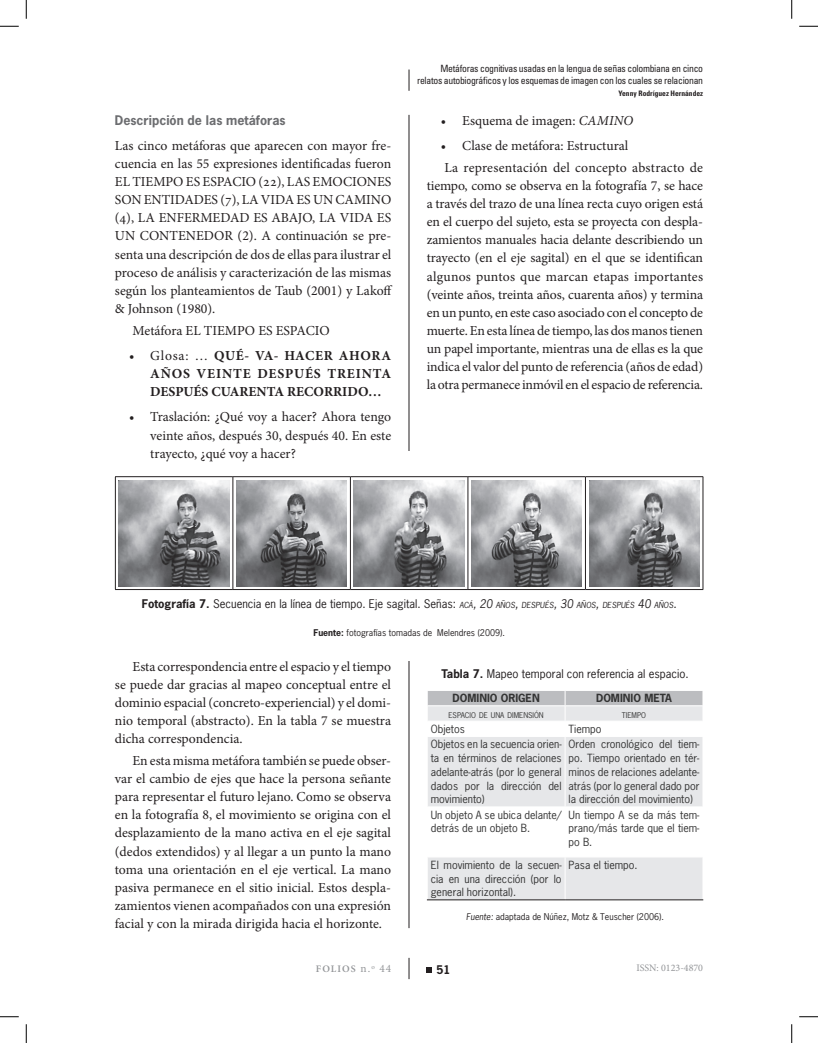
<style>
.page{position:relative;width:818px;height:1043px;background:#fff}
.page>*{position:absolute;margin:0;border:0;box-sizing:border-box;transform-origin:0 0}
.t1{font:13.75px/18.1px "Minion Pro";color:#231f20;text-align:justify}
.t2{font:700 13.75px/18.1px "Minion Pro";letter-spacing:.005em;color:#231f20;text-align:justify}
.t3{font:700 12.5px "News Gothic Std";color:#6c6d70}
.t4{font:11.25px "News Gothic Std";color:#231f20}
.t5{font:700 11.25px "News Gothic Std";color:#231f20}
.t6{font:10.62px/13.8px "News Gothic Std";color:#333;text-align:justify}
.t7{font:700 10.62px "News Gothic Std";color:#333}
.t8{font:condensed 10px/12px "Univers LT Std";letter-spacing:-.03em;color:#231f20;text-align:right}
.t9{font:10px "Minion Pro";color:#939598}
.t10{font:600 10px "Minion Pro";letter-spacing:.11em;color:#939598}
.t11{font:8.75px "News Gothic Std";color:#231f20}
.t12{font:700 condensed 7.5px "Univers LT Std";color:#231f20}
.t13{font:7.38px "News Gothic Std";color:#333}
.s1{font-weight:400}
.s2{font-style:italic}
.s3{font-weight:700}
.s4{font-style:italic;font-size:7.88px}
.s5{font-weight:400;font-size:11.25px}
</style>
<div class="page">
<hr style="left:409px;top:115px;width:1px;height:813px;background:#231f20">
<svg style="left:426px;top:967px;width:6px;height:5px"></svg>
<svg style="left:409px;top:69px;width:1px;height:22px"></svg>
<svg style="left:409px;top:957px;width:1px;height:22px"></svg>
<div style="left:115px;top:451px;width:588px;height:209px;background:#fff"></div>
<hr style="left:115px;top:476px;width:118px;height:1px;background:#231f20">
<hr style="left:233px;top:476px;width:117px;height:1px;background:#231f20">
<hr style="left:350px;top:476px;width:118px;height:1px;background:#231f20">
<hr style="left:468px;top:476px;width:117px;height:1px;background:#231f20">
<hr style="left:585px;top:476px;width:118px;height:1px;background:#231f20">
<hr style="left:115px;top:589px;width:118px;height:1px;background:#231f20">
<hr style="left:233px;top:589px;width:117px;height:1px;background:#231f20">
<hr style="left:350px;top:589px;width:118px;height:1px;background:#231f20">
<hr style="left:468px;top:589px;width:117px;height:1px;background:#231f20">
<hr style="left:585px;top:589px;width:118px;height:1px;background:#231f20">
<hr style="left:115px;top:477px;width:1px;height:112px;background:#231f20">
<hr style="left:232px;top:477px;width:1px;height:112px;background:#231f20">
<hr style="left:350px;top:477px;width:1px;height:112px;background:#231f20">
<hr style="left:467px;top:477px;width:1px;height:112px;background:#231f20">
<hr style="left:585px;top:477px;width:1px;height:112px;background:#231f20">
<hr style="left:702px;top:477px;width:1px;height:112px;background:#231f20">
<img style="left:119px;top:480px;width:110px;height:106px">
<img style="left:236px;top:480px;width:111px;height:106px">
<img style="left:354px;top:480px;width:110px;height:106px">
<img style="left:471px;top:480px;width:111px;height:106px">
<img style="left:589px;top:480px;width:110px;height:106px">
<svg style="left:428px;top:737px;width:274px;height:162px;fill:#e6e7e9"></svg>
<hr style="left:564px;top:736px;width:1px;height:70px;background:#fff">
<hr style="left:427px;top:806px;width:138px;height:1px;background:#fff">
<hr style="left:565px;top:806px;width:138px;height:1px;background:#fff">
<hr style="left:564px;top:807px;width:1px;height:49px;background:#fff">
<hr style="left:427px;top:856px;width:138px;height:1px;background:#fff">
<hr style="left:565px;top:856px;width:138px;height:1px;background:#fff">
<hr style="left:564px;top:857px;width:1px;height:42px;background:#fff">
<svg style="left:427px;top:691px;width:276px;height:30px;background:#d2d3d6"></svg>
<hr style="left:427px;top:705px;width:138px;height:1px;background:#fff">
<hr style="left:565px;top:705px;width:138px;height:1px;background:#fff">
<hr style="left:427px;top:899px;width:138px;height:1px;background:#231f20">
<hr style="left:565px;top:899px;width:138px;height:1px;background:#231f20">
<svg style="left:0;top:25px;width:19px;height:2px"></svg>
<svg style="left:799px;top:25px;width:19px;height:2px"></svg>
<svg style="left:0;top:1016px;width:19px;height:1px"></svg>
<svg style="left:799px;top:1016px;width:19px;height:1px"></svg>
<svg style="left:25px;top:0;width:2px;height:19px"></svg>
<svg style="left:25px;top:1024px;width:2px;height:18px"></svg>
<svg style="left:791px;top:0;width:1px;height:19px"></svg>
<svg style="left:791px;top:1024px;width:1px;height:18px"></svg>
<p class="t3" style="left:115px;top:112px;width:172px">Descripción de las metáforas</p>
<p class="t1" style="left:115px;top:136px;width:279px">Las cinco metáforas que aparecen con mayor fre&shy;cuencia en las 55 expresiones identificadas fueron EL TIEMPO ES ESPACIO (22), LAS EMOCIONES SON ENTIDADES (7), LA VIDA ES UN CAMINO (4), LA ENFERMEDAD ES ABAJO, LA VIDA ES UN CONTENEDOR (2). A continuación se pre&shy;senta una descripción de dos de ellas para ilustrar el proceso de análisis y caracterización de las mismas según los planteamientos de Taub (2001) y Lakoff &amp; Johnson (1980).</p>
<p class="t1" style="left:133px;top:321px;width:198px">Metáfora EL TIEMPO ES ESPACIO</p>
<p class="t2" style="left:150px;top:346px;width:242px;text-indent:-21px"><span class="s1">• Glosa: …</span> QUÉ- VA- HACER AHORA AÑOS VEINTE DESPUÉS TREINTA DESPUÉS CUARENTA RECORRIDO…</p>
<p class="t1" style="left:150px;top:408px;width:242px;text-indent:-21px">• Traslación: ¿Qué voy a hacer? Ahora tengo veinte años, después 30, después 40. En este trayecto, ¿qué voy a hacer?</p>
<p class="t8" style="left:417px;top:62px;width:287px">Metáforas cognitivas usadas en la lengua de señas colombiana en cinco relatos autobiográficos y los esquemas de imagen con los cuales se relacionan</p>
<p class="t12" style="left:618px;top:89px;width:86px">Yenny Rodríguez Hernández</p>
<p class="t1" style="left:441px;top:111px;width:194px">• Esquema de imagen: <span class="s2">CAMINO</span></p>
<p class="t1" style="left:441px;top:135px;width:264px;line-height:21.6px">• Clase de metáfora: Estructural<br>La representación del concepto abstracto de</p>
<p class="t1" style="left:426px;top:176px;width:278px">tiempo, como se observa en la fotografía 7, se hace a través del trazo de una línea recta cuyo origen está en el cuerpo del sujeto, esta se proyecta con despla&shy;zamientos manuales hacia delante describiendo un trayecto (en el eje sagital) en el que se identifican algunos puntos que marcan etapas importantes (veinte años, treinta años, cuarenta años) y termina en un punto, en este caso asociado con el concepto de muerte. En esta línea de tiempo, las dos manos tienen un papel importante, mientras una de ellas es la que indica el valor del punto de referencia (años de edad) la otra permanece inmóvil en el espacio de referencia.</p>
<p class="t4" style="left:142px;top:596px;width:536px"><span class="s3">Fotografía 7.</span> Secuencia en la línea de tiempo. Eje sagital. Señas: <span class="s4">ACÁ</span><span class="s2">, 20</span> <span class="s4">AÑOS</span><span class="s2">,</span> <span class="s4">DESPUÉS</span><span class="s2">, 30</span> <span class="s4">AÑOS</span><span class="s2">,</span> <span class="s4">DESPUÉS</span> <span class="s2">40</span> <span class="s4">AÑOS</span><span class="s2">.</span></p>
<p class="t11" style="left:313px;top:627px;width:193px"><span class="s3">Fuente:</span> fotografías tomadas de Melendres (2009).</p>
<p class="t1" style="left:115px;top:657px;width:278px;text-indent:18px">Esta correspondencia entre el espacio y el tiempo se puede dar gracias al mapeo conceptual entre el dominio espacial (concreto-experiencial) y el domi&shy;nio temporal (abstracto). En la tabla 7 se muestra dicha correspondencia.</p>
<p class="t1" style="left:115px;top:751px;width:278px;text-indent:18px">En esta misma metáfora también se puede obser&shy;var el cambio de ejes que hace la persona señante para representar el futuro lejano. Como se observa en la fotografía 8, el movimiento se origina con el desplazamiento de la mano activa en el eje sagital (dedos extendidos) y al llegar a un punto la mano toma una orientación en el eje vertical. La mano pasiva permanece en el sitio inicial. Estos despla&shy;zamientos vienen acompañados con una expresión facial y con la mirada dirigida hacia el horizonte.</p>
<p class="t4" style="left:441px;top:666px;width:248px"><span class="s3">Tabla 7.</span> Mapeo temporal con referencia al espacio.</p>
<p class="t7" style="left:452px;top:691px;width:89px">DOMINIO ORIGEN</p>
<p class="t7" style="left:596px;top:691px;width:77px">DOMINIO META</p>
<p class="t13" style="left:448px;top:710px;width:92px">ESPACIO DE UNA DIMENSIÓN</p>
<p class="t13" style="left:622px;top:710px;width:25px">TIEMPO</p>
<p class="t6" style="left:431px;top:722px;width:36px">Objetos</p>
<p class="t6" style="left:568px;top:722px;width:34px">Tiempo</p>
<p class="t6" style="left:431px;top:737px;width:132px">Objetos en la secuencia orien&shy;ta en términos de relaciones adelante-atrás (por lo general dados por la dirección del movimiento)</p>
<p class="t6" style="left:568px;top:737px;width:132px">Orden cronológico del tiem&shy;po. Tiempo orientado en tér&shy;minos de relaciones adelante&shy;atrás (por lo general dado por la dirección del movimiento)</p>
<p class="t6" style="left:431px;top:807px;width:132px">Un objeto A se ubica delante/ detrás de un objeto B.</p>
<p class="t6" style="left:568px;top:807px;width:132px">Un tiempo A se da más tem&shy;prano/más tarde que el tiem&shy;po B.</p>
<p class="t6" style="left:431px;top:857px;width:132px">El movimiento de la secuen&shy;cia en una dirección (por lo general horizontal).</p>
<p class="t6" style="left:568px;top:857px;width:70px">Pasa el tiempo.</p>
<p class="t11" style="left:466px;top:910px;width:199px"><span class="s2">Fuente:</span> adaptada de Núñez, Motz &amp; Teuscher (2006).</p>
<p class="t10" style="left:316px;top:961px;width:77px">FOLIOS <span class="s5">n.</span><sup>o</sup> <span class="s5">44</span></p>
<p class="t9" style="left:636px;top:961px;width:68px">ISSN: 0123-4870</p>
<p class="t5" style="left:436px;top:962px;width:15px">51</p>
</div>
